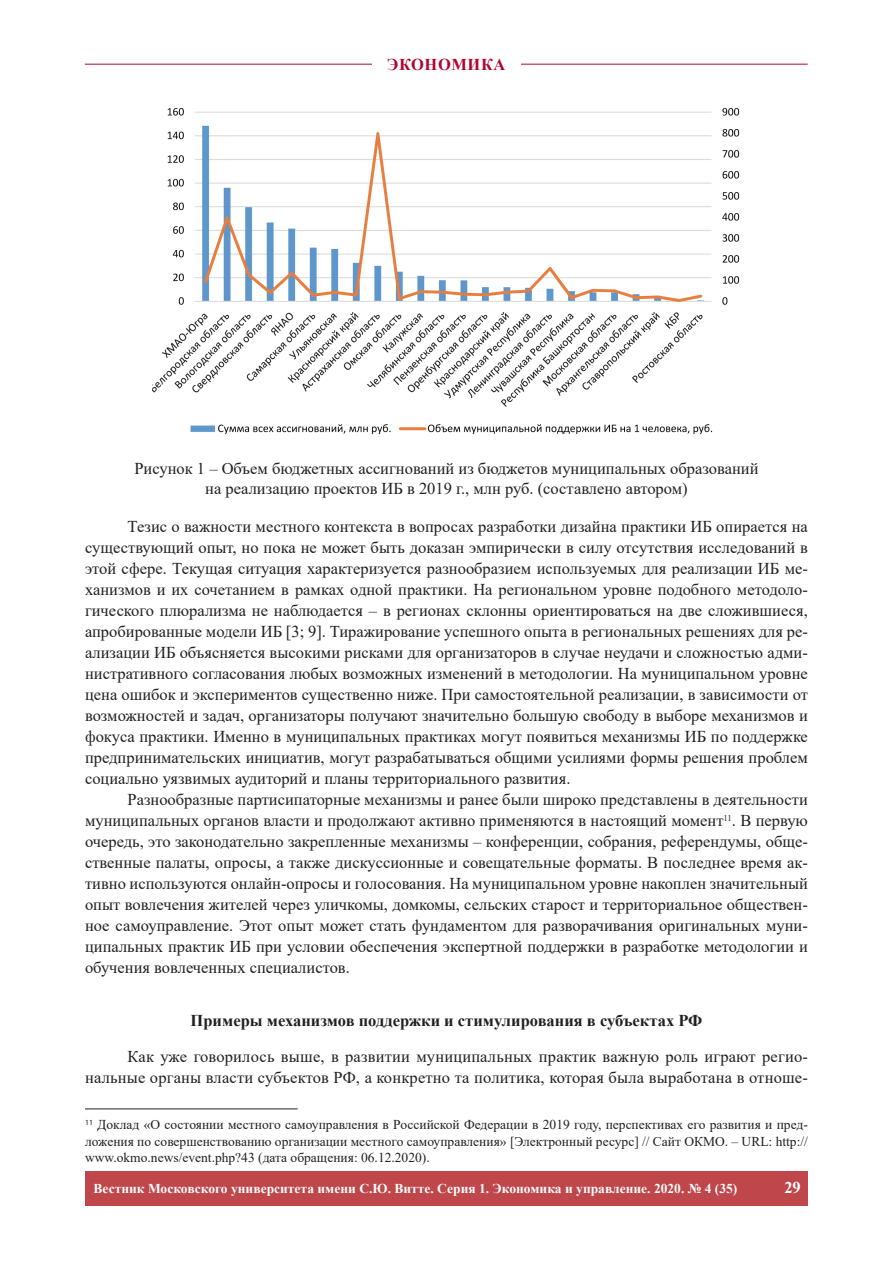
<style>
.page{position:relative;width:893px;height:1263px;background:#fff}
.page>*{position:absolute;margin:0;border:0;box-sizing:border-box;transform-origin:0 0}
.t1{font:16.5px/21px "Times New Roman";color:#231f20;text-align:justify}
.t2{font:700 16.5px "Times New Roman";color:#231f20}
.t3{font:700 16.5px "Times New Roman";letter-spacing:.035em;color:#b00630}
.t4{font:700 16.5px "Times New Roman";color:#fff}
.t5{font:13.5px/16.2px "Times New Roman";color:#231f20;text-align:justify}
.t6{font:700 13.5px "Times New Roman";color:#fff}
</style>
<div class="page">
<hr style="left:85px;top:64px;width:723px;height:1px;background:#b00630">
<div style="left:372px;top:58px;width:149px;height:12px;background:#fff"></div>
<div style="left:85px;top:1171px;width:723px;height:34px;background:#bf464b"></div>
<img style="left:152px;top:107px;width:588px;height:328px">
<hr style="left:85px;top:1108px;width:213px;height:1px;background:#231f20">
<p class="t3" style="left:387px;top:52px;width:120px">ЭКОНОМИКА</p>
<p class="t1" style="left:134px;top:458px;width:626px;line-height:19.8px;text-align:center">Рисунок 1 – Объем бюджетных ассигнований из бюджетов муниципальных образований на реализацию проектов ИБ в 2019 г., млн руб. (составлено автором)</p>
<p class="t1" style="left:85px;top:515px;width:724px;text-indent:43px">Тезис о важности местного контекста в вопросах разработки дизайна практики ИБ опирается на существующий опыт, но пока не может быть доказан эмпирически в силу отсутствия исследований в этой сфере. Текущая ситуация характеризуется разнообразием используемых для реализации ИБ ме&shy;ханизмов и их сочетанием в рамках одной практики. На региональном уровне подобного методоло&shy;гического плюрализма не наблюдается – в регионах склонны ориентироваться на две сложившиеся, апробированные модели ИБ [3; 9]. Тиражирование успешного опыта в региональных решениях для ре&shy;ализации ИБ объясняется высокими рисками для организаторов в случае неудачи и сложностью адми&shy;нистративного согласования любых возможных изменений в методологии. На муниципальном уровне цена ошибок и экспериментов существенно ниже. При самостоятельной реализации, в зависимости от возможностей и задач, организаторы получают значительно большую свободу в выборе механизмов и фокуса практики. Именно в муниципальных практиках могут появиться механизмы ИБ по поддержке предпринимательских инициатив, могут разрабатываться общими усилиями формы решения проблем социально уязвимых аудиторий и планы территориального развития.</p>
<p class="t1" style="left:85px;top:788px;width:724px;text-indent:43px">Разнообразные партисипаторные механизмы и ранее были широко представлены в деятельности муниципальных органов власти и продолжают активно применяются в настоящий момент<sup>11</sup>. В первую очередь, это законодательно закрепленные механизмы – конференции, собрания, референдумы, обще&shy;ственные палаты, опросы, а также дискуссионные и совещательные форматы. В последнее время ак&shy;тивно используются онлайн-опросы и голосования. На муниципальном уровне накоплен значительный опыт вовлечения жителей через уличкомы, домкомы, сельских старост и территориальное обществен&shy;ное самоуправление. Этот опыт может стать фундаментом для разворачивания оригинальных муни&shy;ципальных практик ИБ при условии обеспечения экспертной поддержки в разработке методологии и обучения вовлеченных специалистов.</p>
<p class="t2" style="left:191px;top:1008px;width:513px">Примеры механизмов поддержки и стимулирования в субъектах РФ</p>
<p class="t1" style="left:85px;top:1045px;width:724px;text-align:right">Как уже говорилось выше, в развитии муниципальных практик важную роль играют регио&shy;нальные органы власти субъектов РФ, а конкретно та политика, которая была выработана в отноше-</p>
<p class="t5" style="left:85px;top:1116px;width:724px"><sup>11</sup> Доклад «О состоянии местного самоуправления в Российской Федерации в 2019 году, перспективах его развития и пред&shy;ложения по совершенствованию организации местного самоуправления» [Электронный ресурс] // Сайт ОКМО. – URL: http:// www.okmo.news/event.php?43 (дата обращения: 06.12.2020).</p>
<p class="t6" style="left:94px;top:1179px;width:645px">Вестник Московского университета имени С.Ю. Витте. Серия 1. Экономика и управление. 2020. № 4 (35)</p>
<p class="t4" style="left:784px;top:1175px;width:18px">29</p>
</div>
